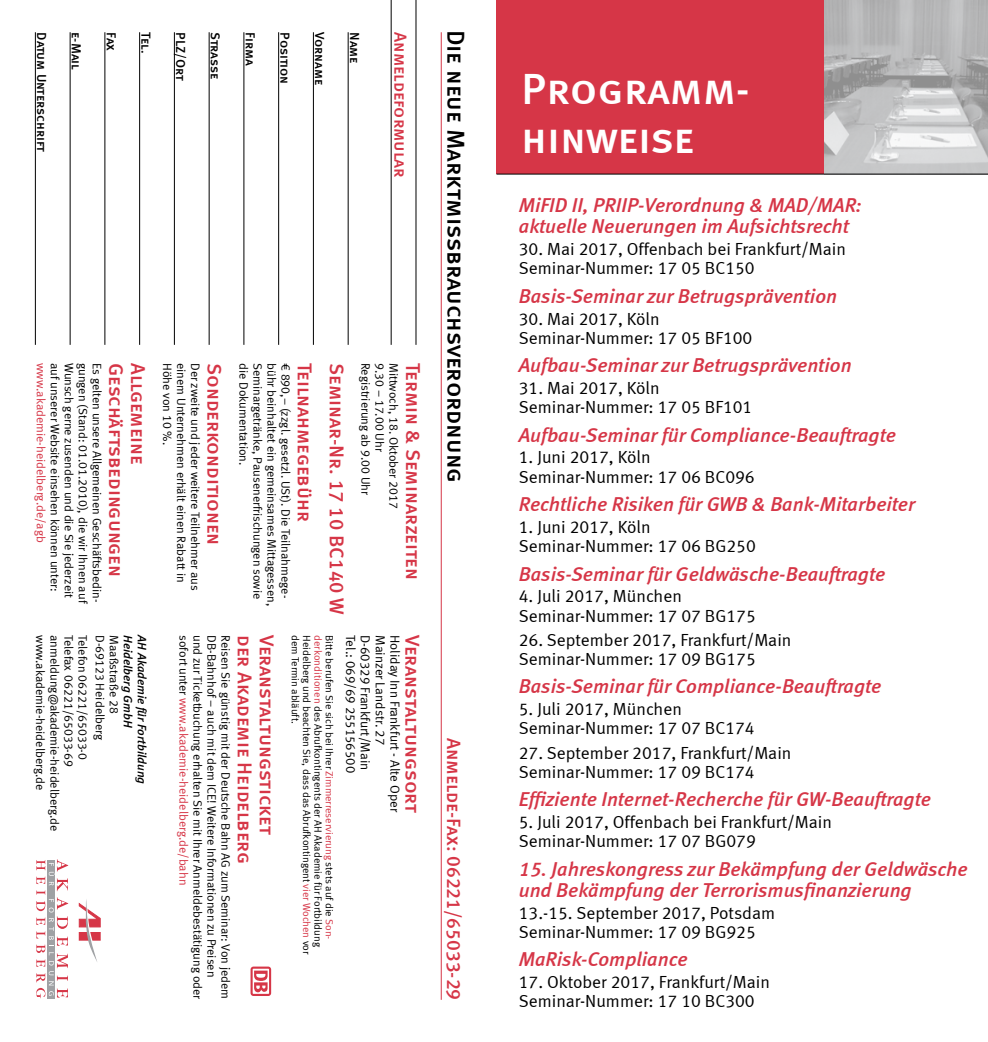
<style>
.page{position:relative;width:988px;height:1042px;background:#fff}
.page>*{position:absolute;margin:0;border:0;box-sizing:border-box;transform-origin:0 0}
.t1{font:43.75px/49px "Meta Medium LF Caps";color:#fff}
.t2{font:24.5px "Meta Medium LF Caps";color:#000}
.t3{font:italic 20.12px/21px "Meta Medium LF";color:#d63647}
.t4{font:20.12px "Meta Medium LF Caps";letter-spacing:-.005em;color:#d63647}
.t5{font:19.25px "Meta Medium LF Caps";color:#d63647}
.t6{font:17.5px/19.2px "Meta Normal LF";color:#000}
.t7{font:17.5px "Meta Medium LF Caps";color:#d63647}
.t8{font:13.12px "Meta Normal LF";color:#000}
.t9{font:13.12px "Meta Medium LF Caps";letter-spacing:-.005em;color:#000}
.t10{font:12.25px "Meta Normal LF";color:#000}
.t11{font:12.25px "Meta Normal LF";color:#d63647}
.t12{font:italic 12.25px "Meta Medium LF";color:#000}
.t13{font:10.5px/11.4px "Meta Normal LF";color:#000}
.s1{color:#000}
.s2{color:#d63647}
</style>
<div class="page">
<img style="left:823px;top:0;width:164px;height:174px">
<div style="left:496px;top:0;width:327px;height:174px;background:#d63647"></div>
<hr style="left:440px;top:32px;width:1px;height:968px;background:#d63647">
<hr style="left:415px;top:0;width:1px;height:345px;background:#000">
<hr style="left:390px;top:0;width:1px;height:345px;background:#000">
<hr style="left:347px;top:32px;width:1px;height:313px;background:#000">
<hr style="left:313px;top:32px;width:1px;height:313px;background:#000">
<hr style="left:278px;top:32px;width:1px;height:313px;background:#000">
<hr style="left:243px;top:32px;width:1px;height:313px;background:#000">
<hr style="left:209px;top:32px;width:1px;height:313px;background:#000">
<hr style="left:174px;top:32px;width:1px;height:313px;background:#000">
<hr style="left:139px;top:32px;width:1px;height:313px;background:#000">
<hr style="left:104px;top:32px;width:1px;height:313px;background:#000">
<hr style="left:70px;top:32px;width:1px;height:313px;background:#000">
<hr style="left:35px;top:32px;width:1px;height:313px;background:#000">
<svg style="left:79px;top:899px;width:21px;height:63px"></svg>
<svg style="left:36px;top:859px;width:32px;height:139px"></svg>
<hr style="left:496px;top:174px;width:491px;height:1px;background:#000">
<div style="left:250px;top:966px;width:21px;height:30px;background:#d63647;border-radius:3px"></div>
<svg style="left:252px;top:968px;width:17px;height:26px"></svg>
<svg style="left:254px;top:970px;width:13px;height:22px"></svg>
<p class="t9" style="left:49px;top:32px;width:121px;rotate:90deg">Datum Unterschrift</p>
<p class="t9" style="left:84px;top:32px;width:39px;rotate:90deg">e-Mail</p>
<p class="t9" style="left:119px;top:32px;width:20px;rotate:90deg">Fax</p>
<p class="t9" style="left:154px;top:32px;width:22px;rotate:90deg">Tel.</p>
<p class="t9" style="left:188px;top:32px;width:50px;rotate:90deg">PLZ/Ort</p>
<p class="t9" style="left:223px;top:32px;width:48px;rotate:90deg">Strasse</p>
<p class="t9" style="left:258px;top:32px;width:35px;rotate:90deg">Firma</p>
<p class="t9" style="left:292px;top:32px;width:54px;rotate:90deg">Position</p>
<p class="t9" style="left:327px;top:32px;width:54px;rotate:90deg">Vorname</p>
<p class="t9" style="left:362px;top:32px;width:33px;rotate:90deg">Name</p>
<h3 class="t7" style="left:410px;top:32px;width:147px;rotate:90deg">Anmeldeformular</h3>
<h2 class="t2" style="left:470px;top:30px;width:455px;rotate:90deg">Die neue Marktmissbrauchsverordnung</h2>
<p class="t10" style="left:104px;top:363px;width:241px;rotate:90deg">Es gelten unsere Allgemeinen Geschäftsbedin-</p>
<h3 class="t4" style="left:128px;top:363px;width:216px;rotate:90deg">Geschäftsbedingungen</h3>
<h3 class="t4" style="left:150px;top:363px;width:103px;rotate:90deg">Allgemeine</h3>
<p class="t10" style="left:174px;top:363px;width:84px;rotate:90deg">Höhe von 10 %.</p>
<p class="t10" style="left:188px;top:363px;width:221px;rotate:90deg">einem Unternehmen erhält einen Rabatt in</p>
<p class="t10" style="left:202px;top:363px;width:229px;rotate:90deg">Der zweite und jeder weitere Teilnehmer aus</p>
<h3 class="t4" style="left:226px;top:363px;width:184px;rotate:90deg">Sonderkonditionen</h3>
<p class="t10" style="left:250px;top:363px;width:104px;rotate:90deg">die Dokumentation.</p>
<p class="t10" style="left:264px;top:363px;width:238px;rotate:90deg">Seminargetränke, Pausenerfrischungen sowie</p>
<p class="t10" style="left:278px;top:363px;width:245px;rotate:90deg">bühr beinhaltet ein gemeinsames Mittagessen,</p>
<p class="t11" style="left:48px;top:363px;width:181px;rotate:90deg">www.akademie-heidelberg.de/agb</p>
<p class="t10" style="left:62px;top:363px;width:230px;rotate:90deg">auf unserer Website einsehen können unter:</p>
<p class="t10" style="left:76px;top:363px;width:236px;rotate:90deg">Wunsch gerne zusenden und die Sie jederzeit</p>
<p class="t10" style="left:90px;top:363px;width:242px;rotate:90deg">gungen (Stand: 01.01.2010), die wir Ihnen auf</p>
<p class="t10" style="left:292px;top:363px;width:237px;rotate:90deg">€ 890,– (zzgl. gesetzl. USt). Die Teilnahmege-</p>
<h3 class="t4" style="left:316px;top:363px;width:160px;rotate:90deg">Teilnahmegebühr</h3>
<h3 class="t4" style="left:348px;top:363px;width:253px;rotate:90deg">Seminar-Nr. 17 10 BC140 W</h3>
<p class="t10" style="left:373px;top:363px;width:134px;rotate:90deg">Registrierung ab 9.00 Uhr</p>
<p class="t10" style="left:387px;top:363px;width:90px;rotate:90deg">9.30 – 17.00 Uhr</p>
<p class="t10" style="left:401px;top:363px;width:147px;rotate:90deg">Mittwoch, 18. Oktober 2017</p>
<h3 class="t4" style="left:424px;top:363px;width:218px;rotate:90deg">Termin &amp; Seminarzeiten</h3>
<p class="t10" style="left:90px;top:635px;width:126px;rotate:90deg">Telefon 06221/65033-0</p>
<p class="t10" style="left:107px;top:635px;width:106px;rotate:90deg">D-69123 Heidelberg</p>
<p class="t10" style="left:121px;top:635px;width:80px;rotate:90deg">Maaßstraße 28</p>
<p class="t12" style="left:135px;top:635px;width:94px;rotate:90deg">Heidelberg GmbH</p>
<p class="t12" style="left:149px;top:635px;width:151px;rotate:90deg">AH Akademie für Fortbildung</p>
<p class="t10" style="left:48px;top:635px;width:156px;rotate:90deg">www.akademie-heidelberg.de</p>
<p class="t10" style="left:62px;top:635px;width:198px;rotate:90deg">anmeldung@akademie-heidelberg.de</p>
<p class="t10" style="left:76px;top:635px;width:133px;rotate:90deg">Telefax 06221/65033-69</p>
<p class="t11" style="left:191px;top:635px;width:252px;rotate:90deg"><span class="s1">sofort unter</span> www.akademie-heidelberg.de/bahn</p>
<p class="t10" style="left:205px;top:635px;width:366px;rotate:90deg">und zur Ticketbuchung erhalten Sie mit Ihrer Anmeldebestätigung oder</p>
<p class="t10" style="left:219px;top:635px;width:344px;rotate:90deg">DB-Bahnhof − auch mit dem ICE! Weitere Informationen zu Preisen</p>
<p class="t10" style="left:233px;top:635px;width:365px;rotate:90deg">Reisen Sie günstig mit der Deutsche Bahn AG zum Seminar: Von jedem</p>
<h3 class="t4" style="left:256px;top:635px;width:230px;rotate:90deg">der Akademie Heidelberg</h3>
<h3 class="t4" style="left:278px;top:635px;width:201px;rotate:90deg">Veranstaltungsticket</h3>
<p class="t13" style="left:301px;top:635px;width:90px;rotate:90deg">dem Termin abläuft.</p>
<p class="t13" style="left:335px;top:635px;width:306px;rotate:90deg">Bitte berufen Sie sich bei Ihrer <span class="s2">Zimmerreservierung</span> stets auf die <span class="s2">Son-</span></p>
<p class="t8" style="left:358px;top:635px;width:139px;rotate:90deg">Tel.: 069/69 255156500</p>
<p class="t8" style="left:373px;top:635px;width:136px;rotate:90deg">D-60329 Frankfurt/Main</p>
<p class="t8" style="left:388px;top:635px;width:111px;rotate:90deg">Mainzer Landstr. 27</p>
<p class="t8" style="left:402px;top:635px;width:178px;rotate:90deg">Holiday Inn Frankfurt - Alte Oper</p>
<h3 class="t4" style="left:424px;top:635px;width:179px;rotate:90deg">Veranstaltungsort</h3>
<p class="t13" style="left:324px;top:635px;width:321px;rotate:90deg"><span class="s2">derkonditionen</span> des Abrufkontingents der AH Akademie für Fortbildung<br>Heidelberg und beachten Sie, dass das Abrufkontingent <span class="s2">vier Wochen</span> vor</p>
<h3 class="t5" style="left:465px;top:738px;width:264px;rotate:90deg">Anmelde-Fax: 06221/65033-29</h3>
<h1 class="t1" style="left:521px;top:64px;width:230px">Programm&shy;hinweise</h1>
<h3 class="t3" style="left:518px;top:195px;width:344px">MiFID II, PRIIP-Verordnung &amp; MAD/MAR: aktuelle Neuerungen im Aufsichtsrecht</h3>
<h3 class="t6" style="left:518px;top:239px;width:328px">30. Mai 2017, Offenbach bei Frankfurt/Main<br>Seminar-Nummer: 17 05 BC150</h3>
<h3 class="t3" style="left:518px;top:285px;width:320px">Basis-Seminar zur Betrugsprävention</h3>
<h3 class="t6" style="left:518px;top:309px;width:235px">30. Mai 2017, Köln<br>Seminar-Nummer: 17 05 BF100</h3>
<h3 class="t3" style="left:518px;top:354px;width:334px">Aufbau-Seminar zur Betrugsprävention</h3>
<h3 class="t6" style="left:518px;top:378px;width:235px">31. Mai 2017, Köln<br>Seminar-Nummer: 17 05 BF101</h3>
<h3 class="t3" style="left:518px;top:424px;width:378px">Aufbau-Seminar für Compliance-Beauftragte</h3>
<h3 class="t6" style="left:518px;top:447px;width:237px">1. Juni 2017, Köln<br>Seminar-Nummer: 17 06 BC096</h3>
<h3 class="t3" style="left:518px;top:493px;width:398px">Rechtliche Risiken für GWB &amp; Bank-Mitarbeiter</h3>
<h3 class="t6" style="left:518px;top:517px;width:238px">1. Juni 2017, Köln<br>Seminar-Nummer: 17 06 BG250</h3>
<h3 class="t3" style="left:518px;top:563px;width:368px">Basis-Seminar für Geldwäsche-Beauftragte</h3>
<h3 class="t6" style="left:518px;top:586px;width:238px">4. Juli 2017, München<br>Seminar-Nummer: 17 07 BG175</h3>
<h3 class="t6" style="left:518px;top:630px;width:274px">26. September 2017, Frankfurt/Main<br>Seminar-Nummer: 17 09 BG175</h3>
<h3 class="t3" style="left:518px;top:676px;width:364px">Basis-Seminar für Compliance-Beauftragte</h3>
<h3 class="t6" style="left:518px;top:699px;width:237px">5. Juli 2017, München<br>Seminar-Nummer: 17 07 BC174</h3>
<h3 class="t6" style="left:518px;top:743px;width:274px">27. September 2017, Frankfurt/Main<br>Seminar-Nummer: 17 09 BC174</h3>
<h3 class="t3" style="left:518px;top:788px;width:413px">Effiziente Internet-Recherche für GW-Beauftragte</h3>
<h3 class="t6" style="left:518px;top:812px;width:314px">5. Juli 2017, Offenbach bei Frankfurt/Main<br>Seminar-Nummer: 17 07 BG079</h3>
<h3 class="t3" style="left:518px;top:858px;width:450px">15. Jahreskongress zur Bekämpfung der Geldwäsche und Bekämpfung der Terrorismusfinanzierung</h3>
<h3 class="t6" style="left:518px;top:902px;width:258px">13.-15. September 2017, Potsdam<br>Seminar-Nummer: 17 09 BG925</h3>
<h3 class="t3" style="left:518px;top:948px;width:170px">MaRisk-Compliance</h3>
<h3 class="t6" style="left:518px;top:972px;width:252px">17. Oktober 2017, Frankfurt/Main<br>Seminar-Nummer: 17 10 BC300</h3>
</div>
